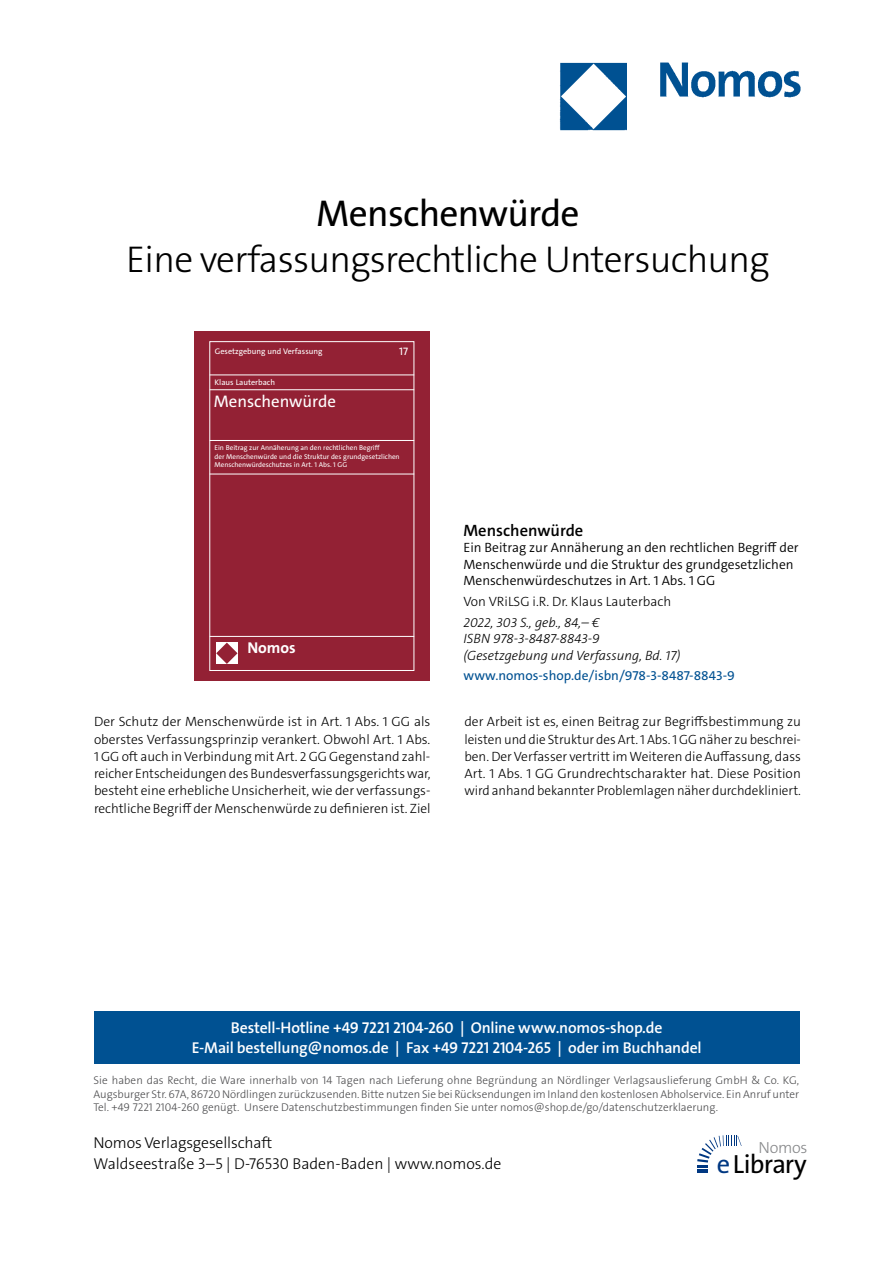
<style>
.page{position:relative;width:893px;height:1263px;background:#fff}
.page>*{position:absolute;margin:0;border:0;box-sizing:border-box;transform-origin:0 0}
.t1{font:300 37.5px "The Sans Os F";letter-spacing:-.02em;color:#000}
.t2{font:37.5px "The Sans Os F";letter-spacing:-.02em;color:#000}
.t3{font:26.4px "The Sans Os F";letter-spacing:-.03em;color:#000}
.t4{font:16.8px "The Sans C5";color:#fff}
.t5{font:600 16.5px "The Sans C5";color:#000}
.t6{font:300 16.2px "The Sans Os F";letter-spacing:-.02em;color:#87888a}
.t7{font:600 15.75px/21px "The Sans Os F";letter-spacing:-.01em;color:#fff;text-align:center}
.t8{font:300 15.75px/21px "The Sans Os F";color:#000}
.t9{font:700 15.75px "The Sans C5";color:#fff}
.t10{font:300 13.5px/17.2px "The Sans C5";color:#000;text-align:justify}
.t11{font:300 13.5px/16.5px "The Sans C5";color:#000}
.t12{font:italic 300 13.5px/16.5px "The Sans C5";color:#000}
.t13{font:13.5px "The Sans C5";color:#005192}
.t14{font:300 11.25px/13.5px "The Sans Os F";color:#4b4b4d;text-align:justify}
.t15{font:10.8px "The Sans C5";color:#fff}
.t16{font:8.1px "The Sans C5";color:#fff}
.t17{font:7.05px/8.4px "The Sans C5";color:#fff}
.s1{color:#003882}
</style>
<div class="page">
<img style="left:559px;top:62px;width:242px;height:69px">
<div style="left:94px;top:1011px;width:705px;height:52px;background:#005192"></div>
<svg style="left:697px;top:1135px;width:45px;height:38px"></svg>
<div style="left:194px;top:331px;width:236px;height:349px;background:#932134"></div>
<div style="left:209px;top:341px;width:205px;height:330px;border:1px solid #fff"></div>
<hr style="left:210px;top:375px;width:204px;height:1px;background:#fff">
<hr style="left:210px;top:389px;width:204px;height:1px;background:#fff">
<hr style="left:210px;top:440px;width:204px;height:1px;background:#fff">
<hr style="left:210px;top:474px;width:204px;height:1px;background:#fff">
<hr style="left:210px;top:636px;width:204px;height:1px;background:#fff">
<div style="left:216px;top:642px;width:22px;height:22px;background:#fff"></div>
<svg style="left:216px;top:643px;width:22px;height:21px"></svg>
<h1 class="t2" style="left:316px;top:199px;width:265px">Menschenwürde</h1>
<h1 class="t1" style="left:126px;top:236px;width:645px">Eine verfassungsrechtliche Untersuchung</h1>
<p class="t16" style="left:215px;top:346px;width:109px">Gesetzgebung und Verfassung</p>
<p class="t16" style="left:214px;top:377px;width:62px">Klaus Lauterbach</p>
<p class="t4" style="left:214px;top:390px;width:124px">Menschenwürde</p>
<p class="t15" style="left:399px;top:345px;width:10px">17</p>
<p class="t17" style="left:214px;top:444px;width:187px">Ein Beitrag zur Annäherung an den rechtlichen Begriff<br>der Menschenwürde und die Struktur des grundgesetzlichen<br>Menschenwürdeschutzes in Art. 1 Abs. 1 GG</p>
<p class="t9" style="left:247px;top:638px;width:50px">Nomos</p>
<p class="t5" style="left:463px;top:519px;width:121px">Menschenwürde</p>
<p class="t11" style="left:463px;top:539px;width:337px">Ein Beitrag zur Annäherung an den rechtlichen Begriff der<br>Menschenwürde und die Struktur des grundgesetzlichen<br>Menschenwürdeschutzes in Art. 1 Abs. 1 GG</p>
<p class="t10" style="left:463px;top:593px;width:209px">Von VRiLSG i.R. Dr. Klaus Lauterbach</p>
<p class="t12" style="left:463px;top:614px;width:218px">2022, 303 S., geb., 84,– €<br>ISBN 978-3-8487-8843-9 (Gesetzgebung und Verfassung, Bd. 17)</p>
<p class="t13" style="left:463px;top:667px;width:273px">www.nomos-shop.de/isbn/978-3-8487-8843-9</p>
<p class="t10" style="left:94px;top:713px;width:338px">Der Schutz der Menschenwürde ist in Art. 1 Abs. 1 GG als oberstes Verfassungsprinzip verankert. Obwohl Art. 1 Abs.<br>1 GG oft auch in Verbindung mit Art. 2 GG Gegenstand zahl&shy;reicher Entscheidungen des Bundesverfassungsgerichts war, besteht eine erhebliche Unsicherheit, wie der verfassungs&shy;rechtliche Begriff der Menschenwürde zu definieren ist. Ziel</p>
<p class="t10" style="left:464px;top:713px;width:338px">der Arbeit ist es, einen Beitrag zur Begriffsbestimmung zu leisten und die Struktur des Art. 1 Abs. 1 GG näher zu beschrei&shy;ben. Der Verfasser vertritt im Weiteren die Auffassung, dass Art. 1 Abs. 1 GG Grundrechtscharakter hat. Diese Position wird anhand bekannter Problemlagen näher durchdekliniert.</p>
<p class="t7" style="left:192px;top:1017px;width:511px">Bestell-Hotline +49 7221 2104-260 | Online www.nomos-shop.de<br>E-Mail bestellung@nomos.de | Fax +49 7221 2104-265 | oder im Buchhandel</p>
<p class="t14" style="left:94px;top:1074px;width:707px">Sie haben das Recht, die Ware innerhalb von 14 Tagen nach Lieferung ohne Begründung an Nördlinger Verlagsauslieferung GmbH &amp; Co. KG, Augsburger Str. 67A, 86720 Nördlingen zurückzusenden. Bitte nutzen Sie bei Rücksendungen im Inland den kostenlosen Abholservice. Ein Anruf unter Tel. +49 7221 2104-260 genügt. Unsere Datenschutzbestimmungen finden Sie unter nomos@shop.de/go/datenschutzerklaerung.</p>
<p class="t8" style="left:94px;top:1133px;width:409px">Nomos Verlagsgesellschaft<br>Waldseestraße 3–5 | D-76530 Baden-Baden | www.nomos.de</p>
<p class="t6" style="left:758px;top:1137px;width:51px">Nomos</p>
<h2 class="t3" style="left:717px;top:1153px;width:91px"><span class="s1">e</span>Library</h2>
</div>
